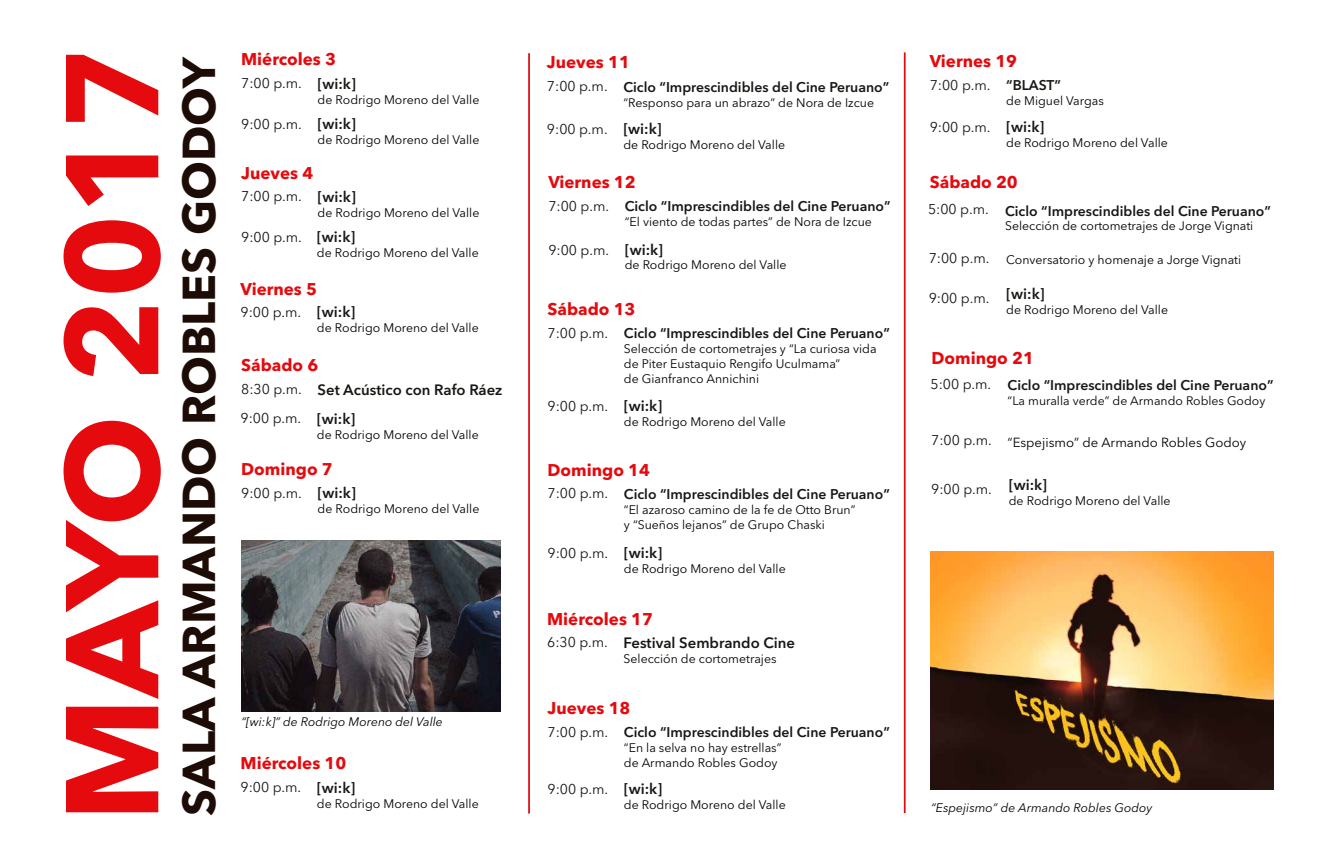
<style>
.page{position:relative;width:1329px;height:866px;background:#fff}
.page>*{position:absolute;margin:0;border:0;box-sizing:border-box;transform-origin:0 0}
.t1{font:700 130.38px "Avenir Next LT Pro";color:#e40a0e}
.t2{font:700 45.76px "Avenir Next LT Pro";color:#1d0c06}
.t3{font:700 16.89px "Avenir Next LT Pro";color:#e40a0e}
.t4{font:600 14.88px "Avenir Next LT Pro";color:#171714}
.t5{font:14.09px "Avenir Next LT Pro";color:#171714}
.t6{font:600 14px "Avenir Next LT Pro";color:#171714}
.t7{font:13.12px "Avenir Next LT Pro";color:#000}
.t8{font:12.34px/14.8px "Avenir Next LT Pro";color:#000}
.t9{font:italic 12.34px "Avenir Next LT Pro";color:#000}
.t10{font:12.25px "Avenir Next LT Pro";color:#000}
.s1{font-weight:600;font-size:14.88px}
.s2{font-weight:400;font-size:14.09px}
</style>
<div class="page">
<hr style="left:528px;top:53px;width:2px;height:760px;background:#e40a0e">
<img style="left:241px;top:540px;width:260px;height:171px">
<hr style="left:904px;top:52px;width:2px;height:760px;background:#e40a0e">
<img style="left:931px;top:551px;width:342px;height:238px">
<h1 class="t1" style="left:33px;top:821px;width:777px;rotate:-90deg">MAYO 2017</h1>
<h2 class="t2" style="left:171px;top:815px;width:761px;rotate:-90deg">SALA ARMANDO ROBLES GODOY</h2>
<h3 class="t3" style="left:241px;top:49px;width:96px">Miércoles 3</h3>
<p class="t5" style="left:241px;top:75px;width:62px">7:00 p.m.</p>
<p class="t5" style="left:241px;top:115px;width:62px">9:00 p.m.</p>
<p class="t4" style="left:318px;top:75px;width:40px">[wi:k]</p>
<p class="t8" style="left:318px;top:92px;width:163px">de Rodrigo Moreno del Valle</p>
<p class="t4" style="left:318px;top:114px;width:40px">[wi:k]</p>
<p class="t8" style="left:318px;top:132px;width:163px">de Rodrigo Moreno del Valle</p>
<h3 class="t3" style="left:241px;top:163px;width:74px">Jueves 4</h3>
<p class="t5" style="left:241px;top:188px;width:62px">7:00 p.m.</p>
<p class="t5" style="left:241px;top:228px;width:62px">9:00 p.m.</p>
<p class="t4" style="left:318px;top:188px;width:40px">[wi:k]</p>
<p class="t8" style="left:318px;top:205px;width:163px">de Rodrigo Moreno del Valle</p>
<p class="t4" style="left:317px;top:227px;width:40px">[wi:k]</p>
<p class="t8" style="left:317px;top:245px;width:163px">de Rodrigo Moreno del Valle</p>
<h3 class="t3" style="left:241px;top:278px;width:78px">Viernes 5</h3>
<p class="t5" style="left:241px;top:303px;width:116px">9:00 p.m. <span class="s1">[wi:k]</span></p>
<p class="t8" style="left:317px;top:320px;width:163px">de Rodrigo Moreno del Valle</p>
<h3 class="t3" style="left:241px;top:355px;width:79px">Sábado 6</h3>
<p class="t4" style="left:241px;top:380px;width:263px"><span class="s2">8:30 p.m.</span> Set Acústico con Rafo Ráez</p>
<p class="t5" style="left:241px;top:410px;width:116px">9:00 p.m. <span class="s1">[wi:k]</span></p>
<p class="t8" style="left:317px;top:427px;width:163px">de Rodrigo Moreno del Valle</p>
<h3 class="t3" style="left:241px;top:458px;width:93px">Domingo 7</h3>
<p class="t5" style="left:241px;top:484px;width:116px">9:00 p.m. <span class="s1">[wi:k]</span></p>
<p class="t8" style="left:318px;top:501px;width:163px">de Rodrigo Moreno del Valle</p>
<p class="t9" style="left:241px;top:714px;width:203px">“[wi:k]” de Rodrigo Moreno del Valle</p>
<h3 class="t3" style="left:241px;top:752px;width:107px">Miércoles 10</h3>
<p class="t5" style="left:241px;top:778px;width:116px">9:00 p.m. <span class="s1">[wi:k]</span></p>
<p class="t8" style="left:317px;top:795px;width:163px">de Rodrigo Moreno del Valle</p>
<h3 class="t3" style="left:547px;top:51px;width:84px">Jueves 11</h3>
<p class="t5" style="left:547px;top:78px;width:62px">7:00 p.m.</p>
<p class="t5" style="left:547px;top:121px;width:62px">9:00 p.m.</p>
<p class="t6" style="left:623px;top:78px;width:267px">Ciclo “Imprescindibles del Cine Peruano”</p>
<p class="t8" style="left:623px;top:95px;width:252px">“Responso para un abrazo” de Nora de Izcue</p>
<p class="t4" style="left:623px;top:120px;width:40px">[wi:k]</p>
<p class="t8" style="left:623px;top:137px;width:163px">de Rodrigo Moreno del Valle</p>
<h3 class="t3" style="left:548px;top:171px;width:89px">Viernes 12</h3>
<p class="t5" style="left:548px;top:197px;width:62px">7:00 p.m.</p>
<p class="t5" style="left:548px;top:241px;width:62px">9:00 p.m.</p>
<p class="t6" style="left:625px;top:198px;width:267px">Ciclo “Imprescindibles del Cine Peruano”</p>
<p class="t8" style="left:625px;top:214px;width:249px">“El viento de todas partes” de Nora de Izcue</p>
<p class="t4" style="left:625px;top:240px;width:40px">[wi:k]</p>
<p class="t8" style="left:625px;top:257px;width:163px">de Rodrigo Moreno del Valle</p>
<h3 class="t3" style="left:548px;top:298px;width:90px">Sábado 13</h3>
<p class="t5" style="left:548px;top:324px;width:62px">7:00 p.m.</p>
<p class="t6" style="left:624px;top:325px;width:267px">Ciclo “Imprescindibles del Cine Peruano”</p>
<p class="t8" style="left:624px;top:341px;width:254px">Selección de cortometrajes y “La curiosa vida de Piter Eustaquio Rengifo Uculmama”<br>de Gianfranco Annichini</p>
<p class="t4" style="left:624px;top:397px;width:40px">[wi:k]</p>
<p class="t8" style="left:624px;top:414px;width:163px">de Rodrigo Moreno del Valle</p>
<h3 class="t3" style="left:548px;top:459px;width:104px">Domingo 14</h3>
<p class="t5" style="left:548px;top:485px;width:62px">7:00 p.m.</p>
<p class="t5" style="left:548px;top:398px;width:62px">9:00 p.m.</p>
<p class="t6" style="left:624px;top:485px;width:267px">Ciclo “Imprescindibles del Cine Peruano”</p>
<p class="t8" style="left:624px;top:502px;width:233px">“El azaroso camino de la fe de Otto Brun” y “Sueños lejanos” de Grupo Chaski</p>
<p class="t4" style="left:624px;top:543px;width:40px">[wi:k]</p>
<p class="t8" style="left:624px;top:561px;width:163px">de Rodrigo Moreno del Valle</p>
<h3 class="t3" style="left:547px;top:608px;width:107px">Miércoles 17</h3>
<p class="t4" style="left:547px;top:633px;width:249px"><span class="s2">6:30 p.m.</span> Festival Sembrando Cine</p>
<p class="t8" style="left:624px;top:650px;width:154px">Selección de cortometrajes</p>
<p class="t5" style="left:548px;top:544px;width:62px">9:00 p.m.</p>
<h3 class="t3" style="left:548px;top:697px;width:84px">Jueves 18</h3>
<p class="t5" style="left:548px;top:723px;width:62px">7:00 p.m.</p>
<p class="t6" style="left:624px;top:723px;width:267px">Ciclo “Imprescindibles del Cine Peruano”</p>
<p class="t8" style="left:624px;top:740px;width:159px">“En la selva no hay estrellas” de Armando Robles Godoy</p>
<p class="t4" style="left:624px;top:780px;width:40px">[wi:k]</p>
<p class="t8" style="left:624px;top:797px;width:163px">de Rodrigo Moreno del Valle</p>
<p class="t5" style="left:548px;top:780px;width:62px">9:00 p.m.</p>
<h3 class="t3" style="left:930px;top:50px;width:89px">Viernes 19</h3>
<p class="t5" style="left:930px;top:76px;width:62px">7:00 p.m.</p>
<p class="t5" style="left:930px;top:118px;width:62px">9:00 p.m.</p>
<p class="t6" style="left:1006px;top:77px;width:56px">“BLAST”</p>
<p class="t8" style="left:1006px;top:93px;width:99px">de Miguel Vargas</p>
<p class="t4" style="left:1006px;top:117px;width:40px">[wi:k]</p>
<p class="t8" style="left:1006px;top:135px;width:163px">de Rodrigo Moreno del Valle</p>
<h3 class="t3" style="left:930px;top:171px;width:90px">Sábado 20</h3>
<p class="t5" style="left:928px;top:200px;width:62px">5:00 p.m.</p>
<p class="t6" style="left:1005px;top:202px;width:267px">Ciclo “Imprescindibles del Cine Peruano”</p>
<p class="t8" style="left:1005px;top:218px;width:250px">Selección de cortometrajes de Jorge Vignati</p>
<p class="t5" style="left:929px;top:250px;width:62px">7:00 p.m.</p>
<p class="t5" style="left:929px;top:289px;width:62px">9:00 p.m.</p>
<p class="t8" style="left:1006px;top:252px;width:236px">Conversatorio y homenaje a Jorge Vignati</p>
<p class="t4" style="left:1006px;top:285px;width:40px">[wi:k]</p>
<p class="t8" style="left:1006px;top:302px;width:163px">de Rodrigo Moreno del Valle</p>
<h3 class="t3" style="left:931px;top:348px;width:104px">Domingo 21</h3>
<p class="t5" style="left:931px;top:375px;width:62px">5:00 p.m.</p>
<p class="t5" style="left:931px;top:431px;width:62px">7:00 p.m.</p>
<p class="t5" style="left:931px;top:480px;width:62px">9:00 p.m.</p>
<p class="t6" style="left:1008px;top:377px;width:267px">Ciclo “Imprescindibles del Cine Peruano”</p>
<p class="t10" style="left:1008px;top:393px;width:259px">“La muralla verde” de Armando Robles Godoy</p>
<p class="t7" style="left:1008px;top:434px;width:240px">“Espejismo” de Armando Robles Godoy</p>
<p class="t4" style="left:1009px;top:476px;width:40px">[wi:k]</p>
<p class="t8" style="left:1009px;top:493px;width:163px">de Rodrigo Moreno del Valle</p>
<p class="t9" style="left:931px;top:799px;width:223px">“Espejismo” de Armando Robles Godoy</p>
</div>
